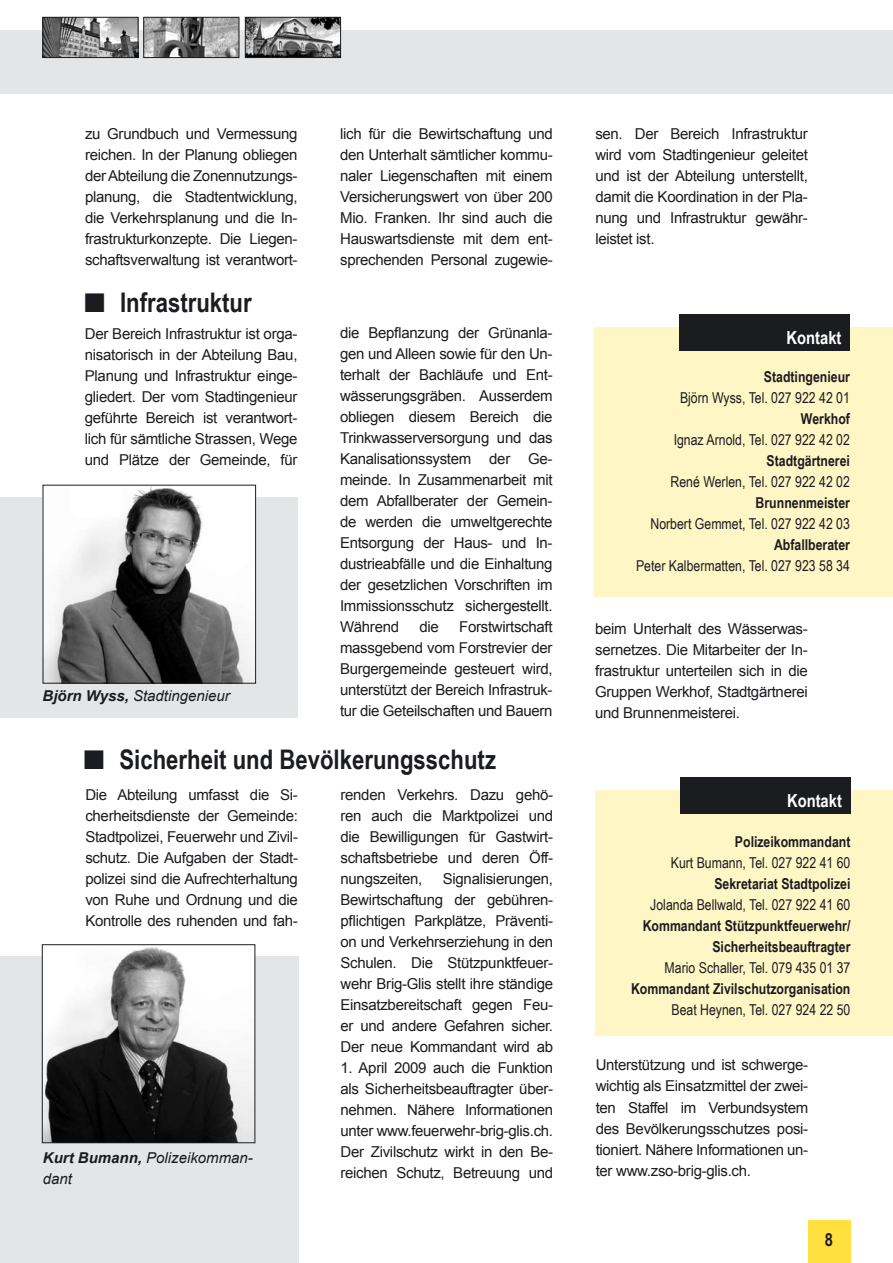
<style>
.page{position:relative;width:893px;height:1263px;background:#fff}
.page>*{position:absolute;margin:0;border:0;box-sizing:border-box;transform-origin:0 0}
.t1{font:700 27px "Arial Narrow";color:#1b1c20}
.t2{font:700 18px "Arial Narrow";color:#fff}
.t3{font:700 18px "Arial Narrow";color:#1b1c20}
.t4{font:15px/21px "Arial";letter-spacing:-.02em;color:#1b1c20;text-align:justify}
.t5{font:15px "Arial Narrow";color:#1b1c20}
.t6{font:700 15px/21px "Arial Narrow";color:#1b1c20;text-align:right}
.t7{font:italic 15px/21px "Arial";color:#1b1c20}
.s1{font-weight:700}
</style>
<div class="page">
<div style="left:0;top:30px;width:893px;height:64px;background:#e3e5e6"></div>
<img style="left:45px;top:19px;width:91px;height:37px">
<div style="left:43px;top:17px;width:95px;height:41px;border:1px solid #1b1c20"></div>
<img style="left:145px;top:19px;width:92px;height:37px">
<div style="left:143px;top:17px;width:96px;height:41px;border:1px solid #1b1c20"></div>
<img style="left:247px;top:19px;width:92px;height:37px">
<div style="left:245px;top:17px;width:96px;height:41px;border:1px solid #1b1c20"></div>
<div style="left:808px;top:1220px;width:42px;height:43px;background:#ffe03f"></div>
<div style="left:0;top:497px;width:298px;height:221px;background:#e3e5e6"></div>
<img style="left:45px;top:487px;width:209px;height:195px">
<div style="left:43px;top:485px;width:213px;height:199px;border:1px solid #1b1c20"></div>
<div style="left:595px;top:327px;width:298px;height:270px;background:#fff6c5"></div>
<div style="left:680px;top:315px;width:170px;height:36px;background:#1b1c20"></div>
<div style="left:0;top:957px;width:298px;height:306px;background:#e3e5e6"></div>
<img style="left:44px;top:947px;width:209px;height:194px">
<div style="left:42px;top:944px;width:213px;height:199px;border:1px solid #1b1c20"></div>
<div style="left:595px;top:791px;width:298px;height:245px;background:#fff6c5"></div>
<div style="left:680px;top:778px;width:170px;height:36px;background:#1b1c20"></div>
<p class="t4" style="left:85px;top:123px;width:214px">zu Grundbuch und Vermessung reichen. In der Planung obliegen der Abteilung die Zonennutzungs&shy;planung, die Stadtentwicklung, die Verkehrsplanung und die In&shy;frastrukturkonzepte. Die Liegen&shy;schaftsverwaltung ist verantwort-</p>
<p class="t4" style="left:340px;top:123px;width:214px">lich für die Bewirtschaftung und den Unterhalt sämtlicher kommu&shy;naler Liegenschaften mit einem Versicherungswert von über 200<br>Mio. Franken. Ihr sind auch die Hauswartsdienste mit dem ent&shy;sprechenden Personal zugewie-</p>
<p class="t4" style="left:595px;top:123px;width:214px">sen. Der Bereich Infrastruktur wird vom Stadtingenieur geleitet und ist der Abteilung unterstellt, damit die Koordination in der Pla&shy;nung und Infrastruktur gewähr&shy;leistet ist.</p>
<h1 class="t1" style="left:85px;top:287px;width:169px">■ Infrastruktur</h1>
<p class="t4" style="left:85px;top:323px;width:214px">Der Bereich Infrastruktur ist orga&shy;nisatorisch in der Abteilung Bau, Planung und Infrastruktur einge&shy;gliedert. Der vom Stadtingenieur geführte Bereich ist verantwort&shy;lich für sämtliche Strassen, Wege und Plätze der Gemeinde, für</p>
<p class="t7" style="left:43px;top:685px;width:189px"><span class="s1">Björn Wyss,</span> Stadtingenieur</p>
<p class="t4" style="left:340px;top:323px;width:214px">die Bepflanzung der Grünanla&shy;gen und Alleen sowie für den Un&shy;terhalt der Bachläufe und Ent&shy;wässerungsgräben. Ausserdem obliegen diesem Bereich die Trinkwasserversorgung und das Kanalisationssystem der Ge&shy;meinde. In Zusammenarbeit mit dem Abfallberater der Gemein&shy;de werden die umweltgerechte Entsorgung der Haus- und In&shy;dustrieabfälle und die Einhaltung der gesetzlichen Vorschriften im Immissionsschutz sichergestellt.<br>Während</p>
<p class="t4" style="left:340px;top:617px;width:214px;text-indent:119px">Forstwirtschaft massgebend vom Forstrevier der Burgergemeinde gesteuert wird, unterstützt der Bereich Infrastruk&shy;tur die Geteilschaften und Bauern</p>
<p class="t4" style="left:419px;top:617px;width:21px">die</p>
<h1 class="t1" style="left:84px;top:744px;width:414px">■ Sicherheit und Bevölkerungsschutz</h1>
<p class="t4" style="left:341px;top:784px;width:214px">renden Verkehrs. Dazu gehö&shy;ren auch die Marktpolizei und die Bewilligungen für Gastwirt&shy;schaftsbetriebe und deren Öff&shy;nungszeiten,</p>
<p class="t4" style="left:85px;top:784px;width:214px">Die Abteilung umfasst die Si&shy;cherheitsdienste der Gemeinde:<br>Stadtpolizei, Feuerwehr und Zivil&shy;schutz. Die Aufgaben der Stadt&shy;polizei sind die Aufrechterhaltung von Ruhe und Ordnung und die Kontrolle des ruhenden und fah-</p>
<p class="t4" style="left:341px;top:868px;width:214px;text-indent:102px">Signalisierungen, Bewirtschaftung der gebühren&shy;pflichtigen Parkplätze, Präventi&shy;on und Verkehrserziehung in den Schulen. Die Stützpunktfeuer&shy;wehr Brig-Glis stellt ihre ständige Einsatzbereitschaft gegen Feu&shy;er und andere Gefahren sicher.<br>Der neue Kommandant wird ab</p>
<p class="t4" style="left:341px;top:1057px;width:214px">1. April 2009 auch die Funktion als Sicherheitsbeauftragter über&shy;nehmen. Nähere Informationen unter www.feuerwehr-brig-glis.ch.<br>Der Zivilschutz wirkt in den Be&shy;reichen Schutz, Betreuung und</p>
<p class="t7" style="left:43px;top:1147px;width:212px"><span class="s1">Kurt Bumann,</span> Polizeikomman&shy;dant</p>
<p class="t2" style="left:786px;top:327px;width:56px">Kontakt</p>
<p class="t6" style="left:764px;top:366px;width:88px">Stadtingenieur</p>
<p class="t5" style="left:680px;top:389px;width:171px">Björn Wyss, Tel. 027 922 42 01</p>
<p class="t6" style="left:801px;top:408px;width:50px">Werkhof</p>
<p class="t5" style="left:674px;top:431px;width:178px">Ignaz Arnold, Tel. 027 922 42 02</p>
<p class="t6" style="left:767px;top:450px;width:85px">Stadtgärtnerei</p>
<p class="t5" style="left:670px;top:473px;width:181px">René Werlen, Tel. 027 922 42 02</p>
<p class="t6" style="left:756px;top:492px;width:96px">Brunnenmeister</p>
<p class="t5" style="left:650px;top:515px;width:201px">Norbert Gemmet, Tel. 027 922 42 03</p>
<p class="t6" style="left:774px;top:534px;width:77px">Abfallberater</p>
<p class="t5" style="left:636px;top:557px;width:215px">Peter Kalbermatten, Tel. 027 923 58 34</p>
<p class="t4" style="left:595px;top:618px;width:214px">beim Unterhalt des Wässerwas&shy;sernetzes. Die Mitarbeiter der In&shy;frastruktur unterteilen sich in die Gruppen Werkhof, Stadtgärtnerei und Brunnenmeisterei.</p>
<p class="t2" style="left:787px;top:791px;width:56px">Kontakt</p>
<p class="t6" style="left:735px;top:831px;width:117px">Polizeikommandant</p>
<p class="t5" style="left:671px;top:854px;width:181px">Kurt Bumann, Tel. 027 922 41 60</p>
<p class="t6" style="left:714px;top:873px;width:138px">Sekretariat Stadtpolizei</p>
<p class="t5" style="left:650px;top:896px;width:202px">Jolanda Bellwald, Tel. 027 922 41 60</p>
<p class="t6" style="left:643px;top:915px;width:209px">Kommandant Stützpunktfeuerwehr/<br>Sicherheitsbeauftragter</p>
<p class="t5" style="left:665px;top:959px;width:187px">Mario Schaller, Tel. 079 435 01 37</p>
<p class="t6" style="left:631px;top:978px;width:221px">Kommandant Zivilschutzorganisation</p>
<p class="t5" style="left:671px;top:1001px;width:180px">Beat Heynen, Tel. 027 924 22 50</p>
<p class="t4" style="left:596px;top:1055px;width:214px">Unterstützung und ist schwerge&shy;wichtig als Einsatzmittel der zwei&shy;ten Staffel im Verbundsystem des Bevölkerungsschutzes posi&shy;tioniert. Nähere Informationen un&shy;ter www.zso-brig-glis.ch.</p>
<p class="t3" style="left:825px;top:1229px;width:10px">8</p>
</div>
